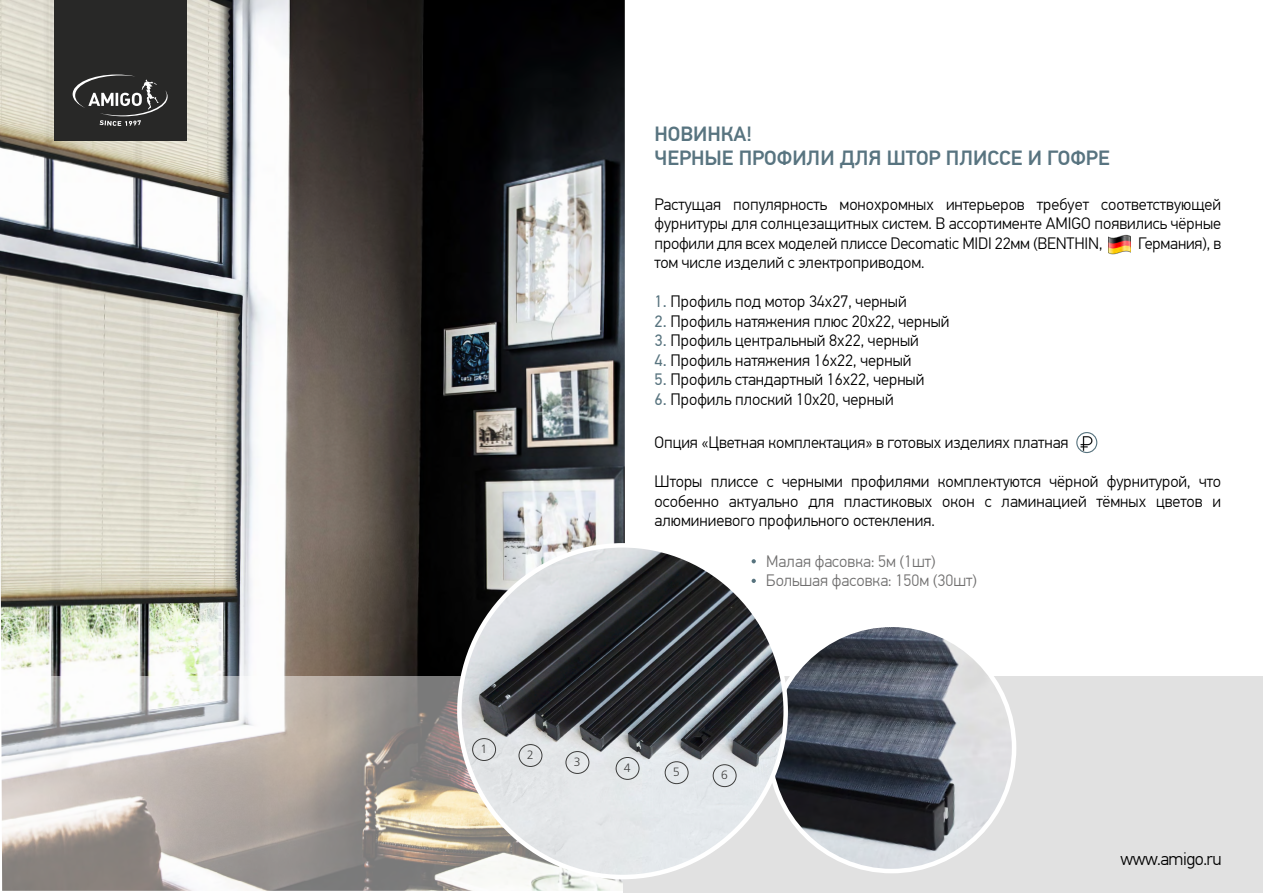
<style>
.page{position:relative;width:1263px;height:893px;background:#fff}
.page>*{position:absolute;margin:0;border:0;box-sizing:border-box;transform-origin:0 0}
.t1{font:500 20.55px/23.7px "PF Din Text Pro";color:#587480}
.t2{font:300 18px "PF Din Text Pro";letter-spacing:-.03em;color:#000}
.t3{font:300 16.5px/19.5px "PF Din Text Pro";color:#000;text-align:justify}
.t4{font:300 16.5px/19.5px "PF Din Text Pro";color:#706f6f}
.t5{font:300 12px "Free Set C";color:#3c3c3b}
.s1{font-weight:400;color:#57737e}
</style>
<div class="page">
<img style="left:0;top:0;width:625px;height:676px">
<svg style="left:1px;top:676px;width:623px;height:217px"></svg>
<div style="left:624px;top:676px;width:639px;height:217px;background:#e1e1e1"></div>
<img style="left:786px;top:627px;width:228px;height:244px">
<div style="left:54px;top:0;width:132px;height:140px;background:#282827"></div>
<svg style="left:73px;top:75px;width:95px;height:51px"></svg>
<img style="left:459px;top:545px;width:327px;height:332px">
<div style="left:665px;top:761px;width:23px;height:23px;border:1px solid #3c3c3b;border-radius:50%"></div>
<div style="left:616px;top:757px;width:23px;height:23px;border:1px solid #3c3c3b;border-radius:50%"></div>
<div style="left:566px;top:751px;width:23px;height:23px;border:1px solid #3c3c3b;border-radius:50%"></div>
<div style="left:519px;top:744px;width:23px;height:23px;border:1px solid #3c3c3b;border-radius:50%"></div>
<div style="left:472px;top:738px;width:24px;height:23px;border:1px solid #3c3c3b;border-radius:50%"></div>
<div style="left:713px;top:764px;width:23px;height:23px;border:1px solid #3c3c3b;border-radius:50%"></div>
<div style="left:1076px;top:432px;width:21px;height:21px;border:1px solid #57737e;border-radius:50%"></div>
<img style="left:1078px;top:435px;width:18px;height:17px">
<svg style="left:752px;top:559px;width:4px;height:4px"></svg>
<svg style="left:752px;top:579px;width:4px;height:4px"></svg>
<img style="left:1108px;top:235px;width:23px;height:20px">
<p class="t1" style="left:654px;top:123px;width:457px">НОВИНКА!<br>ЧЕРНЫЕ ПРОФИЛИ ДЛЯ ШТОР ПЛИССЕ И ГОФРЕ</p>
<p class="t3" style="left:654px;top:195px;width:568px">Растущая популярность монохромных интерьеров требует соответствующей фурнитуры для солнцезащитных систем. В ассортименте AMIGO появились чёрные профили для всех моделей плиссе Decomatic MIDI 22мм (BENTHIN,</p>
<p class="t3" style="left:1138px;top:234px;width:84px">Германия), в</p>
<p class="t3" style="left:654px;top:253px;width:272px">том числе изделий с электроприводом.</p>
<p class="t3" style="left:654px;top:292px;width:254px"><span class="s1">1.</span> Профиль под мотор 34х27, черный</p>
<p class="t3" style="left:654px;top:312px;width:296px"><span class="s1">2.</span> Профиль натяжения плюс 20х22, черный</p>
<p class="t3" style="left:654px;top:331px;width:266px"><span class="s1">3.</span> Профиль центральный 8х22, черный</p>
<p class="t3" style="left:654px;top:351px;width:258px"><span class="s1">4.</span> Профиль натяжения 16х22, черный</p>
<p class="t3" style="left:654px;top:370px;width:271px"><span class="s1">5.</span> Профиль стандартный 16х22, черный</p>
<p class="t3" style="left:654px;top:390px;width:241px"><span class="s1">6.</span> Профиль плоский 10х20, черный</p>
<p class="t3" style="left:654px;top:433px;width:416px">Опция «Цветная комплектация» в готовых изделиях платная</p>
<p class="t3" style="left:654px;top:472px;width:568px">Шторы плиссе с черными профилями комплектуются чёрной фурнитурой, что особенно актуально для пластиковых окон с ламинацией тёмных цветов и алюминиевого профильного остекления.</p>
<p class="t4" style="left:766px;top:552px;width:212px">Малая фасовка: 5м (1шт)<br>Большая фасовка: 150м (30шт)</p>
<p class="t5" style="left:480px;top:743px;width:9px">1</p>
<p class="t5" style="left:526px;top:749px;width:9px">2</p>
<p class="t5" style="left:573px;top:756px;width:9px">3</p>
<p class="t5" style="left:624px;top:762px;width:9px">4</p>
<p class="t5" style="left:673px;top:766px;width:9px">5</p>
<p class="t5" style="left:721px;top:769px;width:9px">6</p>
<p class="t2" style="left:1120px;top:848px;width:103px">www.amigo.ru</p>
</div>
